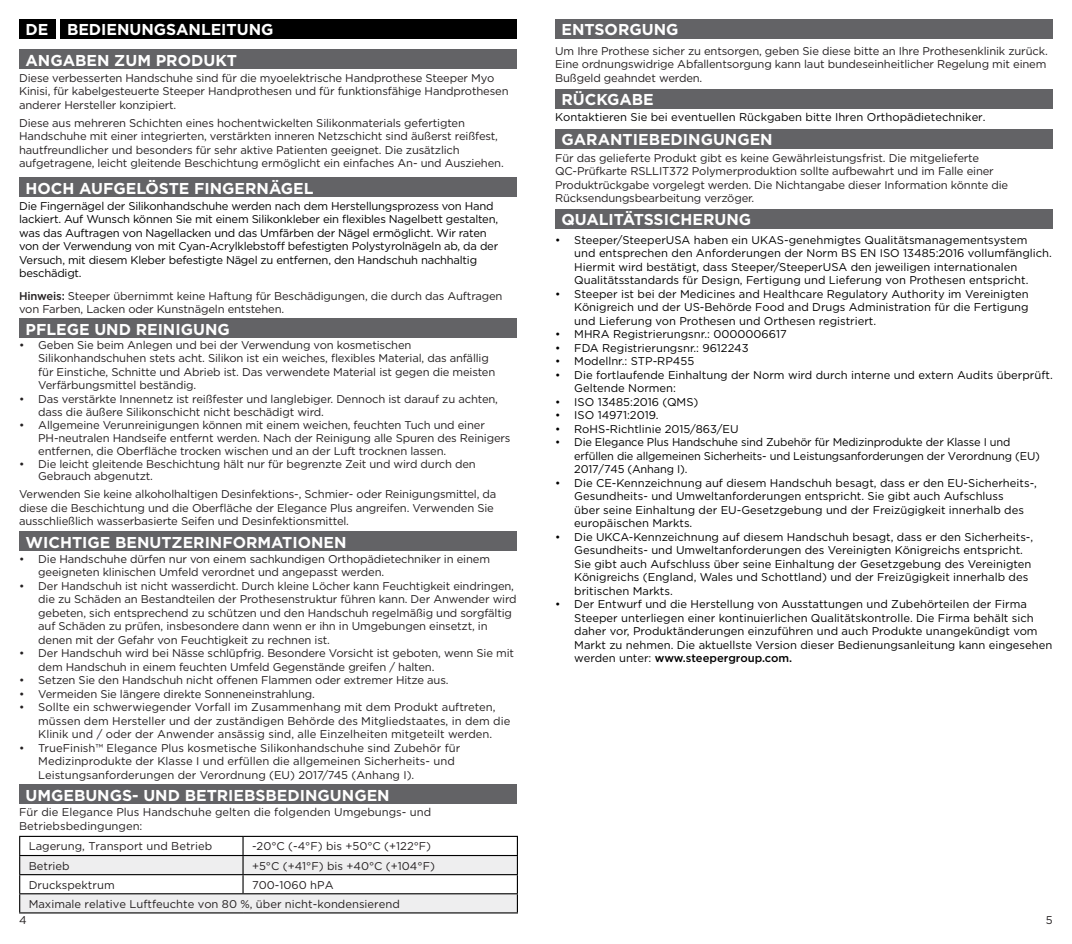
<style>
.page{position:relative;width:1072px;height:944px;background:#fff}
.page>*{position:absolute;margin:0;border:0;box-sizing:border-box;transform-origin:0 0}
.t1{font:700 15.75px "Gotham";color:#fff}
.Body_Copy{font:11.25px/13.5px "Gotham";letter-spacing:-.015em;color:#231f20}
.t2{font:11.25px/13.5px "Gotham";color:#000}
.t3{font:11.25px/13.5px "Gotham";letter-spacing:-.02em;color:#000}
.s1{font-weight:500}
</style>
<div class="page">
<div style="left:19px;top:19px;width:36px;height:20px;background:#000"></div>
<div style="left:61px;top:19px;width:456px;height:20px;background:#000"></div>
<div style="left:19px;top:50px;width:498px;height:19px;background:#636366"></div>
<div style="left:19px;top:178px;width:498px;height:19px;background:#636366"></div>
<div style="left:19px;top:319px;width:498px;height:19px;background:#636366"></div>
<div style="left:19px;top:532px;width:498px;height:19px;background:#636366"></div>
<svg style="left:19px;top:836px;width:499px;height:76px"></svg>
<hr style="left:243px;top:893px;width:275px;height:1px;background:#000">
<hr style="left:19px;top:912px;width:224px;height:1px;background:#000">
<hr style="left:243px;top:912px;width:275px;height:1px;background:#000">
<div style="left:19px;top:785px;width:498px;height:19px;background:#636366"></div>
<div style="left:555px;top:19px;width:497px;height:20px;background:#636366"></div>
<div style="left:555px;top:89px;width:497px;height:20px;background:#636366"></div>
<div style="left:555px;top:129px;width:497px;height:19px;background:#636366"></div>
<div style="left:555px;top:209px;width:497px;height:20px;background:#636366"></div>
<p class="t1" style="left:26px;top:19px;width:24px">DE</p>
<p class="t1" style="left:67px;top:19px;width:208px">BEDIENUNGSANLEITUNG</p>
<p class="t1" style="left:26px;top:50px;width:213px">ANGABEN ZUM PRODUKT</p>
<p class="Body_Copy" style="left:19px;top:71px;width:491px">Diese verbesserten Handschuhe sind für die myoelektrische Handprothese Steeper Myo<br>Kinisi, für kabelgesteuerte Steeper Handprothesen und für funktionsfähige Handprothesen anderer Hersteller konzipiert.</p>
<p class="Body_Copy" style="left:19px;top:116px;width:486px">Diese aus mehreren Schichten eines hochentwickelten Silikonmaterials gefertigten Handschuhe mit einer integrierten, verstärkten inneren Netzschicht sind äußerst reißfest, hautfreundlicher und besonders für sehr aktive Patienten geeignet. Die zusätzlich aufgetragene, leicht gleitende Beschichtung ermöglicht ein einfaches An- und Ausziehen.</p>
<p class="t3" style="left:19px;top:199px;width:480px">Die Fingernägel der Silikonhandschuhe werden nach dem Herstellungsprozess von Hand lackiert. Auf Wunsch können Sie mit einem Silikonkleber ein flexibles Nagelbett gestalten, was das Auftragen von Nagellacken und das Umfärben der Nägel ermöglicht. Wir raten von der Verwendung von mit Cyan-Acrylklebstoff befestigten Polystyrolnägeln ab, da der Versuch, mit diesem Kleber befestigte Nägel zu entfernen, den Handschuh nachhaltig beschädigt.</p>
<p class="Body_Copy" style="left:19px;top:289px;width:485px"><span class="s1">Hinweis:</span> Steeper übernimmt keine Haftung für Beschädigungen, die durch das Auftragen von Farben, Lacken oder Kunstnägeln entstehen.</p>
<p class="t1" style="left:26px;top:178px;width:289px">HOCH AUFGELÖSTE FINGERNÄGEL</p>
<p class="t1" style="left:26px;top:319px;width:206px">PFLEGE UND REINIGUNG</p>
<p class="Body_Copy" style="left:38px;top:338px;width:458px;text-indent:-19px">• Geben Sie beim Anlegen und bei der Verwendung von kosmetischen Silikonhandschuhen stets acht. Silikon ist ein weiches, flexibles Material, das anfällig für Einstiche, Schnitte und Abrieb ist. Das verwendete Material ist gegen die meisten Verfärbungsmittel beständig.</p>
<p class="Body_Copy" style="left:38px;top:392px;width:461px;text-indent:-19px">• Das verstärkte Innennetz ist reißfester und langlebiger. Dennoch ist darauf zu achten, dass die äußere Silikonschicht nicht beschädigt wird.</p>
<p class="Body_Copy" style="left:38px;top:418px;width:474px;line-height:12.8px;text-indent:-19px">• Allgemeine Verunreinigungen können mit einem weichen, feuchten Tuch und einer<br>PH-neutralen Handseife entfernt werden. Nach der Reinigung alle Spuren des Reinigers entfernen, die Oberfläche trocken wischen und an der Luft trocknen lassen.</p>
<p class="Body_Copy" style="left:38px;top:457px;width:439px;line-height:12.8px;text-indent:-19px">• Die leicht gleitende Beschichtung hält nur für begrenzte Zeit und wird durch den<br>Gebrauch abgenutzt.</p>
<p class="Body_Copy" style="left:19px;top:487px;width:479px">Verwenden Sie keine alkoholhaltigen Desinfektions-, Schmier- oder Reinigungsmittel, da diese die Beschichtung und die Oberfläche der Elegance Plus angreifen. Verwenden Sie ausschließlich wasserbasierte Seifen und Desinfektionsmittel.</p>
<p class="t1" style="left:26px;top:532px;width:322px">WICHTIGE BENUTZERINFORMATIONEN</p>
<p class="Body_Copy" style="left:38px;top:552px;width:453px;text-indent:-19px">• Die Handschuhe dürfen nur von einem sachkundigen Orthopädietechniker in einem geeigneten klinischen Umfeld verordnet und angepasst werden.</p>
<p class="Body_Copy" style="left:38px;top:579px;width:480px;text-indent:-19px">• Der Handschuh ist nicht wasserdicht. Durch kleine Löcher kann Feuchtigkeit eindringen, die zu Schäden an Bestandteilen der Prothesenstruktur führen kann. Der Anwender wird gebeten, sich entsprechend zu schützen und den Handschuh regelmäßig und sorgfältig auf Schäden zu prüfen, insbesondere dann wenn er ihn in Umgebungen einsetzt, in denen mit der Gefahr von Feuchtigkeit zu rechnen ist.</p>
<p class="Body_Copy" style="left:38px;top:646px;width:477px;text-indent:-19px">• Der Handschuh wird bei Nässe schlüpfrig. Besondere Vorsicht ist geboten, wenn Sie mit dem Handschuh in einem feuchten Umfeld Gegenstände greifen / halten.</p>
<p class="Body_Copy" style="left:19px;top:673px;width:431px">• Setzen Sie den Handschuh nicht offenen Flammen oder extremer Hitze aus.</p>
<p class="Body_Copy" style="left:19px;top:687px;width:297px">• Vermeiden Sie längere direkte Sonneneinstrahlung.</p>
<p class="Body_Copy" style="left:38px;top:700px;width:473px;text-indent:-19px">• Sollte ein schwerwiegender Vorfall im Zusammenhang mit dem Produkt auftreten, müssen dem Hersteller und der zuständigen Behörde des Mitgliedstaates, in dem die<br>Klinik und / oder der Anwender ansässig sind, alle Einzelheiten mitgeteilt werden.</p>
<p class="Body_Copy" style="left:38px;top:741px;width:423px;text-indent:-19px">• TrueFinish™ Elegance Plus kosmetische Silikonhandschuhe sind Zubehör für<br>Medizinprodukte der Klasse I und erfüllen die allgemeinen Sicherheits- und<br>Leistungsanforderungen der Verordnung (EU) 2017/745 (Anhang I).</p>
<p class="t1" style="left:26px;top:785px;width:365px">UMGEBUNGS- UND BETRIEBSBEDINGUNGEN</p>
<p class="Body_Copy" style="left:19px;top:805px;width:413px">Für die Elegance Plus Handschuhe gelten die folgenden Umgebungs- und<br>Betriebsbedingungen:</p>
<p class="Body_Copy" style="left:29px;top:839px;width:185px">Lagerung, Transport und Betrieb</p>
<p class="Body_Copy" style="left:252px;top:839px;width:181px">-20°C (-4°F) bis +50°C (+122°F)</p>
<p class="Body_Copy" style="left:29px;top:859px;width:42px">Betrieb</p>
<p class="Body_Copy" style="left:252px;top:859px;width:184px">+5°C (+41°F) bis +40°C (+104°F)</p>
<p class="Body_Copy" style="left:29px;top:878px;width:87px">Druckspektrum</p>
<p class="Body_Copy" style="left:252px;top:878px;width:83px">700-1060 hPA</p>
<p class="Body_Copy" style="left:29px;top:897px;width:373px">Maximale relative Luftfeuchte von 80 %, über nicht-kondensierend</p>
<p class="t1" style="left:561px;top:19px;width:118px">ENTSORGUNG</p>
<p class="Body_Copy" style="left:555px;top:44px;width:494px;text-align:justify">Um Ihre Prothese sicher zu entsorgen, geben Sie diese bitte an Ihre Prothesenklinik zurück.<br>Eine ordnungswidrige Abfallentsorgung kann laut bundeseinheitlicher Regelung mit einem Bußgeld geahndet werden.</p>
<p class="t1" style="left:561px;top:89px;width:94px">RÜCKGABE</p>
<p class="t2" style="left:555px;top:110px;width:432px">Kontaktieren Sie bei eventuellen Rückgaben bitte Ihren Orthopädietechniker.</p>
<p class="Body_Copy" style="left:555px;top:151px;width:454px">Für das gelieferte Produkt gibt es keine Gewährleistungsfrist. Die mitgelieferte QC-Prüfkarte RSLLIT372 Polymerproduktion sollte aufbewahrt und im Falle einer Produktrückgabe vorgelegt werden. Die Nichtangabe dieser Information könnte die Rücksendungsbearbeitung verzöger.</p>
<p class="t1" style="left:561px;top:129px;width:213px">GARANTIEBEDINGUNGEN</p>
<p class="t1" style="left:561px;top:209px;width:191px">QUALITÄTSSICHERUNG</p>
<p class="t2" style="left:574px;top:233px;width:479px;text-indent:-19px">• Steeper/SteeperUSA haben ein UKAS-genehmigtes Qualitätsmanagementsystem<br>und entsprechen den Anforderungen der Norm BS EN ISO 13485:2016 vollumfänglich.<br>Hiermit wird bestätigt, dass Steeper/SteeperUSA den jeweiligen internationalen Qualitätsstandards für Design, Fertigung und Lieferung von Prothesen entspricht.</p>
<p class="t2" style="left:574px;top:287px;width:456px;text-align:justify;text-indent:-19px">• Steeper ist bei der Medicines and Healthcare Regulatory Authority im Vereinigten Königreich und der US-Behörde Food and Drugs Administration für die Fertigung und Lieferung von Prothesen und Orthesen registriert.</p>
<p class="t2" style="left:555px;top:327px;width:233px">• MHRA Registrierungsnr.: 0000006617</p>
<p class="t2" style="left:555px;top:341px;width:195px">• FDA Registrierungsnr.: 9612243</p>
<p class="t2" style="left:555px;top:354px;width:141px">• Modellnr.: STP-RP455</p>
<p class="t2" style="left:574px;top:368px;width:480px;text-indent:-19px">• Die fortlaufende Einhaltung der Norm wird durch interne und extern Audits überprüft.<br>Geltende Normen:</p>
<p class="t2" style="left:555px;top:395px;width:145px">• ISO 13485:2016 (QMS)</p>
<p class="t2" style="left:555px;top:408px;width:105px">• ISO 14971:2019.</p>
<p class="t2" style="left:555px;top:422px;width:185px">• RoHS-Richtlinie 2015/863/EU</p>
<p class="t2" style="left:574px;top:435px;width:467px;text-indent:-19px">• Die Elegance Plus Handschuhe sind Zubehör für Medizinprodukte der Klasse I und erfüllen die allgemeinen Sicherheits- und Leistungsanforderungen der Verordnung (EU)<br>2017/745 (Anhang I).</p>
<p class="t2" style="left:574px;top:476px;width:464px;text-indent:-19px">• Die CE-Kennzeichnung auf diesem Handschuh besagt, dass er den EU-Sicherheits-, Gesundheits- und Umweltanforderungen entspricht. Sie gibt auch Aufschluss<br>über seine Einhaltung der EU-Gesetzgebung und der Freizügigkeit innerhalb des europäischen Markts.</p>
<p class="t2" style="left:574px;top:530px;width:460px;text-indent:-19px">• Die UKCA-Kennzeichnung auf diesem Handschuh besagt, dass er den Sicherheits-, Gesundheits- und Umweltanforderungen des Vereinigten Königreichs entspricht.<br>Sie gibt auch Aufschluss über seine Einhaltung der Gesetzgebung des Vereinigten Königreichs (England, Wales und Schottland) und der Freizügigkeit innerhalb des britischen Markts.</p>
<p class="t2" style="left:574px;top:597px;width:479px;text-indent:-19px">• Der Entwurf und die Herstellung von Ausstattungen und Zubehörteilen der Firma Steeper unterliegen einer kontinuierlichen Qualitätskontrolle. Die Firma behält sich daher vor, Produktänderungen einzuführen und auch Produkte unangekündigt vom Markt zu nehmen. Die aktuellste Version dieser Bedienungsanleitung kann eingesehen werden unter: <span class="s1">www.steepergroup.com.</span></p>
<p class="Body_Copy" style="left:19px;top:913px;width:9px">4</p>
<p class="Body_Copy" style="left:1045px;top:913px;width:8px">5</p>
</div>
